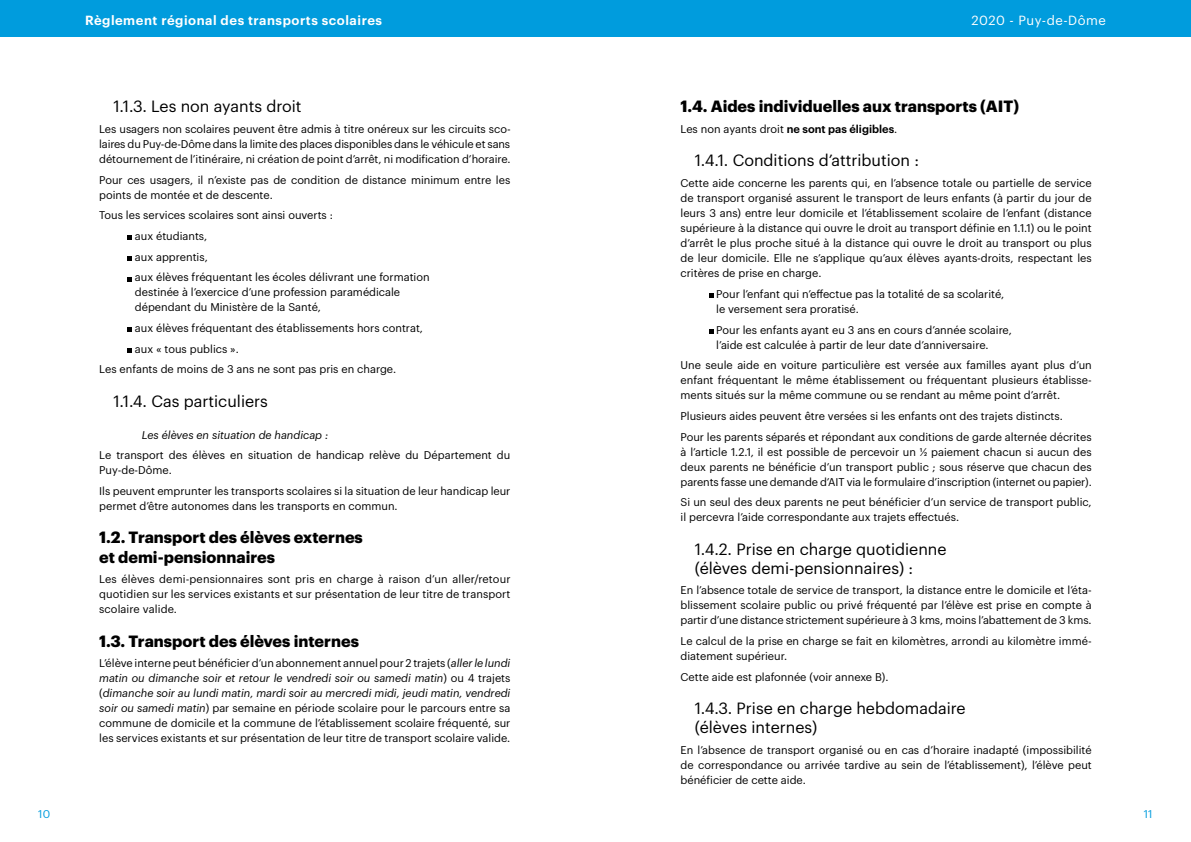
<style>
.page{position:relative;width:1191px;height:842px;background:#fff}
.page>*{position:absolute;margin:0;border:0;box-sizing:border-box;transform-origin:0 0}
.t1{font:16px/19.2px "Graphik";color:#000}
.t2{font:700 16px/19.2px "Graphik";color:#000}
.t3{font:600 13px "Graphik";letter-spacing:.04em;color:#fff}
.t4{font:13px "Graphik";letter-spacing:.04em;color:#fff}
.t5{font:11px/15px "Graphik";color:#000}
.t6{font:italic 11px "Graphik";color:#000}
.t7{font:11px "Graphik";color:#009cdd}
.s1{font-style:italic}
.s2{font-weight:600}
</style>
<div class="page">
<div style="left:0;top:0;width:595px;height:37px;background:#009cdd"></div>
<div style="left:595px;top:0;width:596px;height:37px;background:#009cdd"></div>
<svg style="left:128px;top:236px;width:4px;height:4px"></svg>
<svg style="left:128px;top:256px;width:4px;height:5px"></svg>
<svg style="left:128px;top:277px;width:4px;height:4px"></svg>
<svg style="left:128px;top:328px;width:4px;height:4px"></svg>
<svg style="left:128px;top:348px;width:4px;height:5px"></svg>
<svg style="left:709px;top:294px;width:4px;height:4px"></svg>
<svg style="left:709px;top:329px;width:4px;height:4px"></svg>
<p class="t3" style="left:85px;top:10px;width:298px">Règlement régional des transports scolaires</p>
<p class="t4" style="left:971px;top:11px;width:136px">2020 - Puy-de-Dôme</p>
<h1 class="t1" style="left:113px;top:96px;width:190px">1.1.3. Les non ayants droit</h1>
<p class="t5" style="left:99px;top:121px;width:413px;text-align:justify">Les usagers non scolaires peuvent être admis à titre onéreux sur les circuits sco&shy;laires du Puy-de-Dôme dans la limite des places disponibles dans le véhicule et sans détournement de l’itinéraire, ni création de point d’arrêt, ni modification d’horaire.</p>
<p class="t5" style="left:99px;top:171px;width:412px">Pour ces usagers, il n’existe pas de condition de distance minimum entre les points de montée et de descente.</p>
<p class="t5" style="left:135px;top:204px;width:296px;line-height:20.7px;text-indent:-36px">Tous les services scolaires sont ainsi ouverts :<br>aux étudiants,<br>aux apprentis,<br>aux élèves fréquentant les écoles délivrant une formation</p>
<p class="t5" style="left:135px;top:284px;width:267px">destinée à l’exercice d’une profession paramédicale dépendant du Ministère de la Santé,</p>
<p class="t5" style="left:135px;top:320px;width:289px">aux élèves fréquentant des établissements hors contrat,</p>
<p class="t5" style="left:135px;top:340px;width:105px">aux « tous publics ».</p>
<p class="t5" style="left:99px;top:361px;width:298px">Les enfants de moins de 3 ans ne sont pas pris en charge.</p>
<h1 class="t1" style="left:113px;top:390px;width:156px">1.1.4. Cas particuliers</h1>
<p class="t6" style="left:142px;top:426px;width:188px">Les élèves en situation de handicap :</p>
<p class="t5" style="left:99px;top:447px;width:413px">Le transport des élèves en situation de handicap relève du Département du<br>Puy-de-Dôme.</p>
<p class="t5" style="left:99px;top:483px;width:413px">Ils peuvent emprunter les transports scolaires si la situation de leur handicap leur permet d’être autonomes dans les transports en commun.</p>
<h1 class="t2" style="left:99px;top:527px;width:265px">1.2. Transport des élèves externes et demi-pensionnaires</h1>
<p class="t5" style="left:99px;top:571px;width:413px;text-align:justify">Les élèves demi-pensionnaires sont pris en charge à raison d’un aller/retour quotidien sur les services existants et sur présentation de leur titre de transport scolaire valide.</p>
<h1 class="t2" style="left:99px;top:630px;width:261px">1.3. Transport des élèves internes</h1>
<p class="t5" style="left:99px;top:655px;width:413px;text-align:justify">L’élève interne peut bénéficier d’un abonnement annuel pour 2 trajets (<span class="s1">aller le lundi matin ou dimanche soir et retour le vendredi soir ou samedi matin</span>) ou 4 trajets (<span class="s1">dimanche soir au lundi matin, mardi soir au mercredi midi, jeudi matin, vendredi soir ou samedi matin</span>) par semaine en période scolaire pour le parcours entre sa commune de domicile et la commune de l’établissement scolaire fréquenté, sur les services existants et sur présentation de leur titre de transport scolaire valide.</p>
<h1 class="t2" style="left:680px;top:96px;width:340px">1.4. Aides individuelles aux transports (AIT)</h1>
<p class="t5" style="left:680px;top:121px;width:218px">Les non ayants droit <span class="s2">ne sont pas éligibles</span>.</p>
<h1 class="t1" style="left:694px;top:150px;width:226px">1.4.1. Conditions d’attribution :</h1>
<p class="t5" style="left:680px;top:175px;width:413px;text-align:justify">Cette aide concerne les parents qui, en l’absence totale ou partielle de service de transport organisé assurent le transport de leurs enfants (à partir du jour de leurs 3 ans) entre leur domicile et l’établissement scolaire de l’enfant (distance supérieure à la distance qui ouvre le droit au transport définie en 1.1.1) ou le point d’arrêt le plus proche situé à la distance qui ouvre le droit au transport ou plus de leur domicile. Elle ne s’applique qu’aux élèves ayants-droits, respectant les critères de prise en charge.</p>
<p class="t5" style="left:716px;top:285px;width:290px">Pour l’enfant qui n’effectue pas la totalité de sa scolarité, le versement sera proratisé.</p>
<p class="t5" style="left:716px;top:321px;width:297px">Pour les enfants ayant eu 3 ans en cours d’année scolaire, l’aide est calculée à partir de leur date d’anniversaire.</p>
<p class="t5" style="left:680px;top:357px;width:413px;text-align:justify">Une seule aide en voiture particulière est versée aux familles ayant plus d’un enfant fréquentant le même établissement ou fréquentant plusieurs établisse&shy;ments situés sur la même commune ou se rendant au même point d’arrêt.</p>
<p class="t5" style="left:680px;top:405px;width:413px;line-height:20.7px">Plusieurs aides peuvent être versées si les enfants ont des trajets distincts.<br>Pour les parents séparés et répondant aux conditions de garde alternée décrites</p>
<p class="t5" style="left:680px;top:443px;width:413px;text-align:justify">à l’article 1.2.1, il est possible de percevoir un ½ paiement chacun si aucun des deux parents ne bénéficie d’un transport public ; sous réserve que chacun des parents fasse une demande d’AIT via le formulaire d’inscription (internet ou papier).</p>
<p class="t5" style="left:680px;top:494px;width:413px">Si un seul des deux parents ne peut bénéficier d’un service de transport public, il percevra l’aide correspondante aux trajets effectués.</p>
<h1 class="t1" style="left:694px;top:538px;width:253px">1.4.2. Prise en charge quotidienne (élèves demi-pensionnaires) :</h1>
<p class="t5" style="left:680px;top:582px;width:413px;text-align:justify">En l’absence totale de service de transport, la distance entre le domicile et l’éta&shy;blissement scolaire public ou privé fréquenté par l’élève est prise en compte à partir d’une distance strictement supérieure à 3 kms, moins l’abattement de 3 kms.</p>
<p class="t5" style="left:680px;top:633px;width:412px">Le calcul de la prise en charge se fait en kilomètres, arrondi au kilomètre immé&shy;diatement supérieur.</p>
<p class="t5" style="left:680px;top:668px;width:209px">Cette aide est plafonnée (voir annexe B).</p>
<h1 class="t1" style="left:694px;top:697px;width:272px">1.4.3. Prise en charge hebdomadaire (élèves internes)</h1>
<p class="t5" style="left:680px;top:742px;width:413px;text-align:justify">En l’absence de transport organisé ou en cas d’horaire inadapté (impossibilité de correspondance ou arrivée tardive au sein de l’établissement), l’élève peut bénéficier de cette aide.</p>
<p class="t7" style="left:38px;top:805px;width:13px">10</p>
<p class="t7" style="left:1144px;top:805px;width:10px">11</p>
</div>
